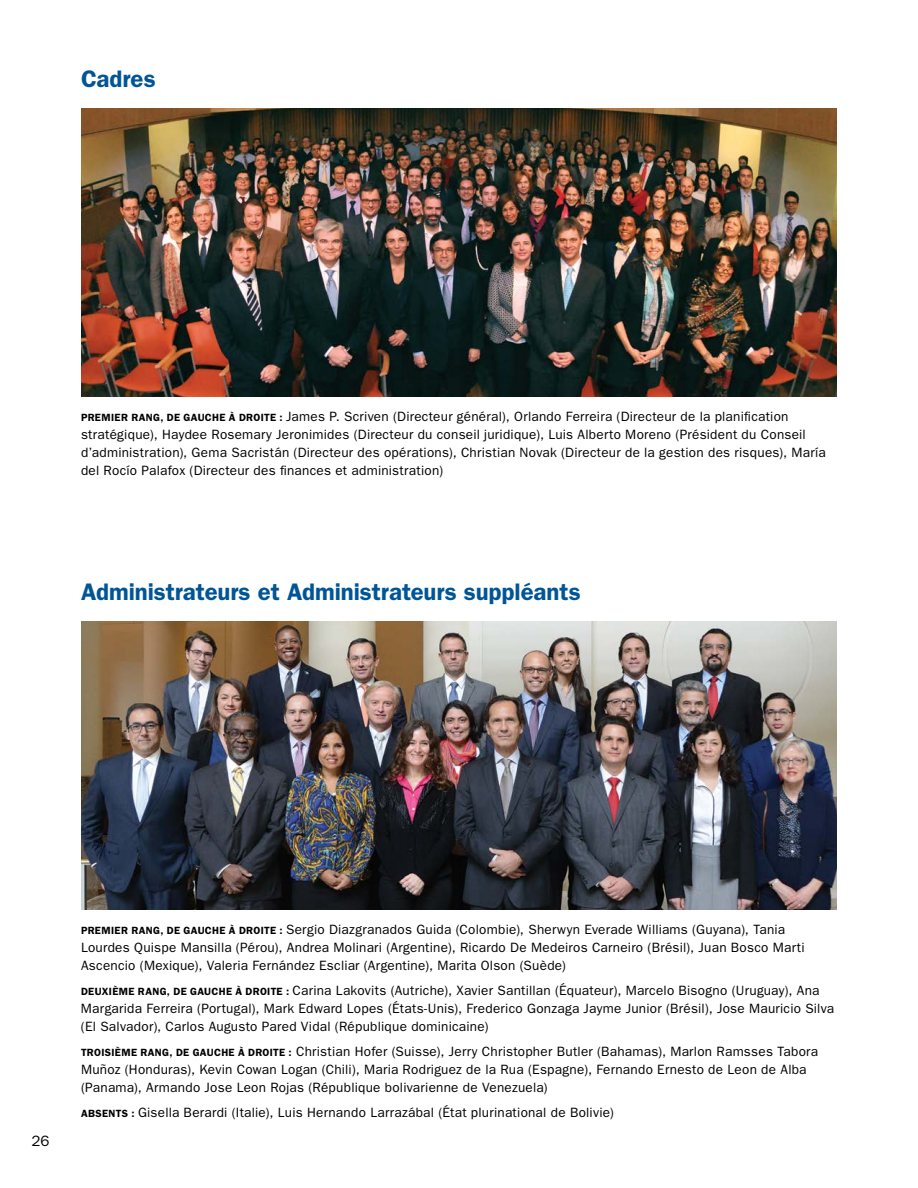
<style>
.page{position:relative;width:918px;height:1188px;background:#fff}
.page>*{position:absolute;margin:0;border:0;box-sizing:border-box;transform-origin:0 0}
.t1{font:600 24px "Franklin Gothic";letter-spacing:-.005em;color:#005596}
.t2{font:15px "Franklin Gothic";color:#000}
.t3{font:13.5px/18px "Franklin Gothic";letter-spacing:.02em;color:#000}
.s1{font-weight:600;font-size:10.5px}
</style>
<div class="page">
<img style="left:81px;top:108px;width:756px;height:289px">
<img style="left:81px;top:621px;width:756px;height:289px">
<h1 class="t1" style="left:81px;top:64px;width:76px">Cadres</h1>
<p class="t3" style="left:81px;top:407px;width:746px"><span class="s1">PREMIER RANG, DE GAUCHE À DROITE :</span> James P. Scriven (Directeur général), Orlando Ferreira (Directeur de la planification stratégique), Haydee Rosemary Jeronimides (Directeur du conseil juridique), Luis Alberto Moreno (Président du Conseil d’administration), Gema Sacristán (Directeur des opérations), Christian Novak (Directeur de la gestion des risques), María del Rocío Palafox (Directeur des finances et administration)</p>
<h1 class="t1" style="left:81px;top:577px;width:501px">Administrateurs et Administrateurs suppléants</h1>
<p class="t2" style="left:32px;top:1132px;width:19px">26</p>
<p class="t3" style="left:81px;top:920px;width:725px"><span class="s1">PREMIER RANG, DE GAUCHE À DROITE :</span> Sergio Diazgranados Guida (Colombie), Sherwyn Everade Williams (Guyana), Tania<br>Lourdes Quispe Mansilla (Pérou), Andrea Molinari (Argentine), Ricardo De Medeiros Carneiro (Brésil), Juan Bosco Marti<br>Ascencio (Mexique), Valeria Fernández Escliar (Argentine), Marita Olson (Suède)</p>
<p class="t3" style="left:81px;top:981px;width:755px"><span class="s1">DEUXIÈME RANG, DE GAUCHE À DROITE :</span> Carina Lakovits (Autriche), Xavier Santillan (Équateur), Marcelo Bisogno (Uruguay), Ana<br>Margarida Ferreira (Portugal), Mark Edward Lopes (États-Unis), Frederico Gonzaga Jayme Junior (Brésil), Jose Mauricio Silva (El Salvador), Carlos Augusto Pared Vidal (République dominicaine)</p>
<p class="t3" style="left:81px;top:1042px;width:739px"><span class="s1">TROISIÈME RANG, DE GAUCHE À DROITE :</span> Christian Hofer (Suisse), Jerry Christopher Butler (Bahamas), Marlon Ramsses Tabora<br>Muñoz (Honduras), Kevin Cowan Logan (Chili), Maria Rodriguez de la Rua (Espagne), Fernando Ernesto de Leon de Alba (Panama), Armando Jose Leon Rojas (République bolivarienne de Venezuela)</p>
<p class="t3" style="left:81px;top:1103px;width:534px"><span class="s1">ABSENTS :</span> Gisella Berardi (Italie), Luis Hernando Larrazábal (État plurinational de Bolivie)</p>
</div>
